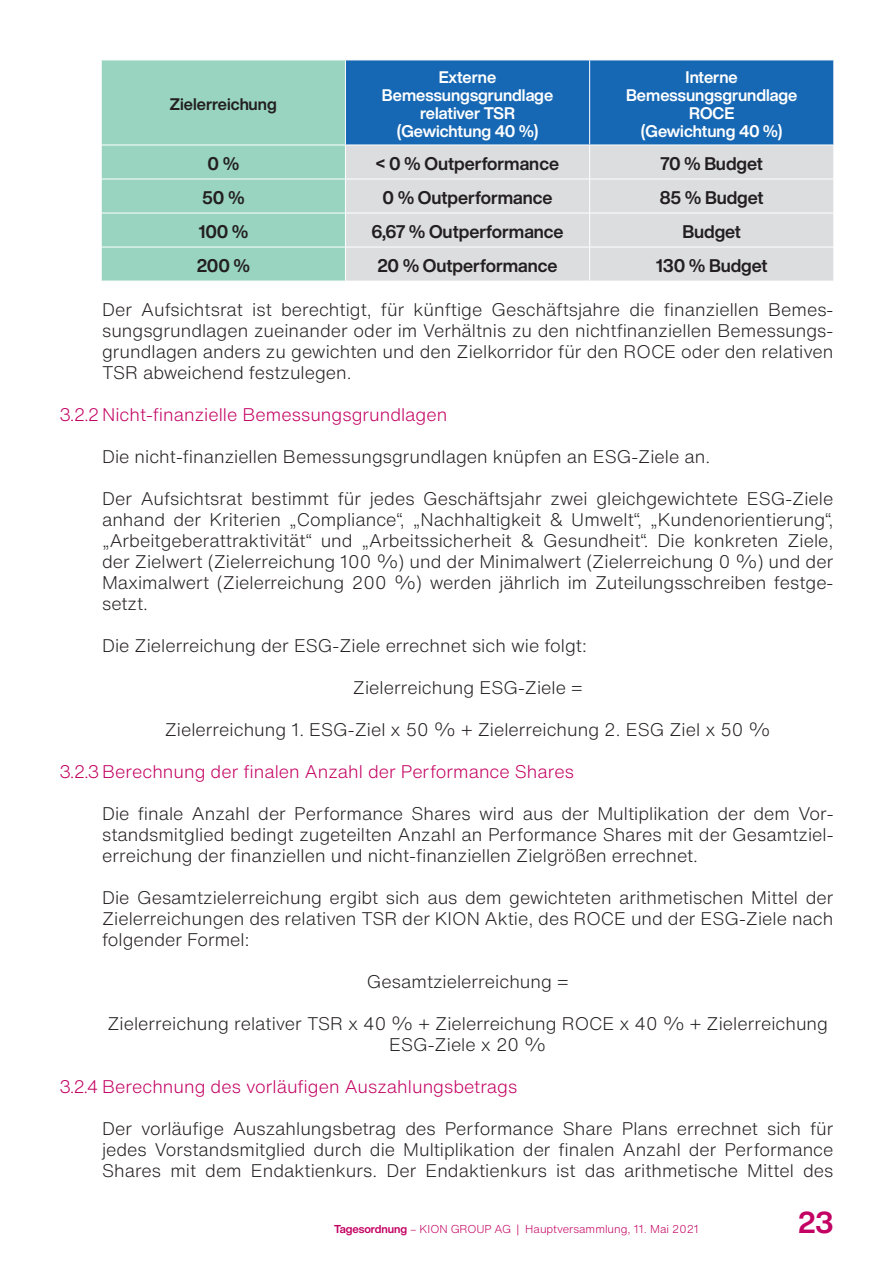
<style>
.page{position:relative;width:893px;height:1263px;background:#fff}
.page>*{position:absolute;margin:0;border:0;box-sizing:border-box;transform-origin:0 0}
.t1{font:700 29.7px "Helvetica Now Display";color:#c30162}
.t2{font:300 18px/21px "Helvetica Now Text";color:#231f20;text-align:justify}
.t3{font:300 18px "Helvetica Now Text";color:#c30162}
.t4{font:700 18px "Helvetica Now Display";color:#231f20}
.t5{font:700 16.5px/18px "Helvetica Now Display";color:#fff;text-align:center}
.t6{font:700 16.5px "Helvetica Now Display";color:#231f20}
.t7{font:300 11.25px "Helvetica Now Text";color:#c30162}
.s1{font-family:"Helvetica Now Display";font-weight:700}
</style>
<div class="page">
<div style="left:102px;top:61px;width:243px;height:220px;background:#98d4c0"></div>
<div style="left:346px;top:61px;width:487px;height:84px;background:#1768b4"></div>
<div style="left:346px;top:146px;width:487px;height:135px;background:#dcdddf"></div>
<hr style="left:102px;top:145px;width:243px;height:1px;background:#fff">
<hr style="left:102px;top:179px;width:243px;height:1px;background:#fff">
<hr style="left:345px;top:179px;width:245px;height:1px;background:#fff">
<hr style="left:590px;top:179px;width:243px;height:1px;background:#fff">
<hr style="left:102px;top:213px;width:243px;height:1px;background:#fff">
<hr style="left:345px;top:213px;width:245px;height:1px;background:#fff">
<hr style="left:590px;top:213px;width:243px;height:1px;background:#fff">
<hr style="left:102px;top:247px;width:243px;height:1px;background:#fff">
<hr style="left:345px;top:247px;width:245px;height:1px;background:#fff">
<hr style="left:590px;top:247px;width:243px;height:1px;background:#fff">
<hr style="left:589px;top:60px;width:1px;height:85px;background:#fff">
<hr style="left:589px;top:145px;width:1px;height:34px;background:#fff">
<hr style="left:589px;top:179px;width:1px;height:34px;background:#fff">
<hr style="left:589px;top:213px;width:1px;height:34px;background:#fff">
<hr style="left:589px;top:247px;width:1px;height:34px;background:#fff">
<p class="t6" style="left:170px;top:92px;width:108px">Zielerreichung</p>
<p class="t5" style="left:382px;top:68px;width:173px">Externe<br>Bemessungsgrundlage relativer TSR (Gewichtung 40 %)</p>
<p class="t5" style="left:626px;top:68px;width:173px">Interne<br>Bemessungsgrundlage<br>ROCE<br>(Gewichtung 40 %)</p>
<p class="t4" style="left:208px;top:151px;width:33px">0 %</p>
<p class="t4" style="left:376px;top:151px;width:185px">&lt; 0 % Outperformance</p>
<p class="t4" style="left:661px;top:151px;width:104px">70 % Budget</p>
<p class="t4" style="left:202px;top:185px;width:44px">50 %</p>
<p class="t4" style="left:383px;top:185px;width:171px">0 % Outperformance</p>
<p class="t4" style="left:660px;top:185px;width:105px">85 % Budget</p>
<p class="t4" style="left:198px;top:219px;width:51px">100 %</p>
<p class="t4" style="left:371px;top:219px;width:194px">6,67 % Outperformance</p>
<p class="t4" style="left:682px;top:219px;width:60px">Budget</p>
<p class="t4" style="left:197px;top:253px;width:55px">200 %</p>
<p class="t4" style="left:377px;top:253px;width:182px">20 % Outperformance</p>
<p class="t4" style="left:656px;top:253px;width:113px">130 % Budget</p>
<p class="t2" style="left:102px;top:299px;width:733px">Der Aufsichtsrat ist berechtigt, für künftige Geschäftsjahre die finanziellen Bemes&shy;sungsgrundlagen zueinander oder im Verhältnis zu den nichtfinanziellen Bemessungs&shy;grundlagen anders zu gewichten und den Zielkorridor für den ROCE oder den relativen TSR abweichend festzulegen.</p>
<p class="t3" style="left:60px;top:401px;width:389px">3.2.2 Nicht-finanzielle Bemessungsgrundlagen</p>
<p class="t2" style="left:102px;top:446px;width:610px">Die nicht-finanziellen Bemessungsgrundlagen knüpfen an ESG-Ziele an.</p>
<p class="t2" style="left:102px;top:488px;width:733px">Der Aufsichtsrat bestimmt für jedes Geschäftsjahr zwei gleichgewichtete ESG-Ziele anhand der Kriterien „Compliance“, „Nachhaltigkeit &amp; Umwelt“, „Kundenorientierung“, „Arbeitgeberattraktivität“ und „Arbeitssicherheit &amp; Gesundheit“. Die konkreten Ziele, der Zielwert (Zielerreichung 100 %) und der Minimalwert (Zielerreichung 0 %) und der Maximalwert (Zielerreichung 200 %) werden jährlich im Zuteilungsschreiben festge&shy;setzt.</p>
<p class="t2" style="left:102px;top:635px;width:486px">Die Zielerreichung der ESG-Ziele errechnet sich wie folgt:</p>
<p class="t2" style="left:353px;top:677px;width:231px">Zielerreichung ESG-Ziele =</p>
<p class="t2" style="left:165px;top:719px;width:607px">Zielerreichung 1. ESG-Ziel x 50 % + Zielerreichung 2. ESG Ziel x 50 %</p>
<p class="t3" style="left:60px;top:758px;width:516px">3.2.3 Berechnung der finalen Anzahl der Performance Shares</p>
<p class="t2" style="left:102px;top:803px;width:733px">Die finale Anzahl der Performance Shares wird aus der Multiplikation der dem Vor&shy;standsmitglied bedingt zugeteilten Anzahl an Performance Shares mit der Gesamtziel&shy;erreichung der finanziellen und nicht-finanziellen Zielgrößen errechnet.</p>
<p class="t2" style="left:102px;top:887px;width:733px">Die Gesamtzielerreichung ergibt sich aus dem gewichteten arithmetischen Mittel der Zielerreichungen des relativen TSR der KION Aktie, des ROCE und der ESG-Ziele nach folgender Formel:</p>
<p class="t2" style="left:367px;top:971px;width:203px">Gesamtzielerreichung =</p>
<p class="t2" style="left:107px;top:1013px;width:722px;text-align:center">Zielerreichung relativer TSR x 40 % + Zielerreichung ROCE x 40 % + Zielerreichung<br>ESG-Ziele x 20 %</p>
<p class="t3" style="left:60px;top:1073px;width:459px">3.2.4 Berechnung des vorläufigen Auszahlungsbetrags</p>
<p class="t2" style="left:102px;top:1118px;width:733px">Der vorläufige Auszahlungsbetrag des Performance Share Plans errechnet sich für jedes Vorstandsmitglied durch die Multiplikation der finalen Anzahl der Performance Shares mit dem Endaktienkurs. Der Endaktienkurs ist das arithmetische Mittel des</p>
<p class="t7" style="left:334px;top:1221px;width:366px"><span class="s1">Tagesordnung</span> – KION GROUP AG | Hauptversammlung, 11. Mai 2021</p>
<h1 class="t1" style="left:798px;top:1202px;width:37px">23</h1>
</div>
